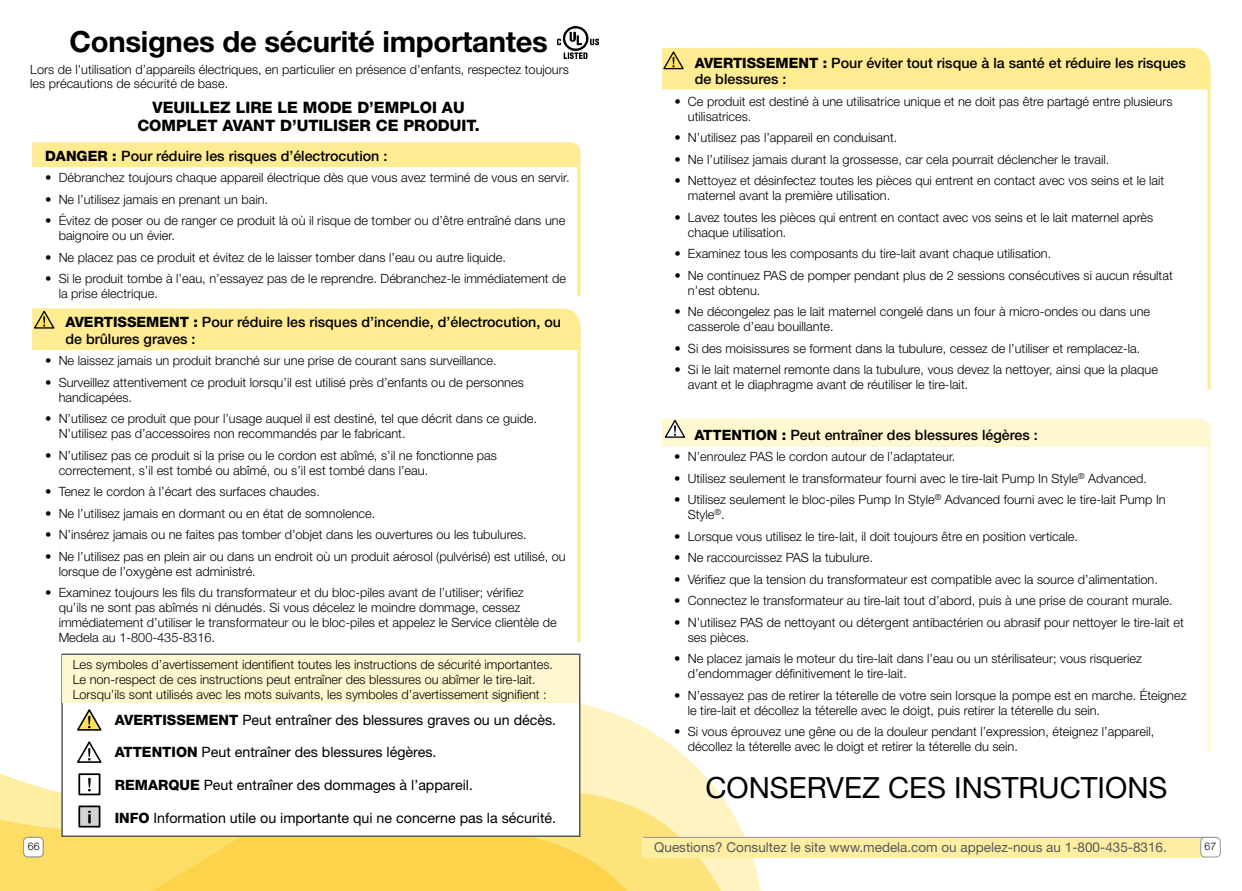
<style>
.page{position:relative;width:1242px;height:891px;background:#fff}
.page>*{position:absolute;margin:0;border:0;box-sizing:border-box;transform-origin:0 0}
.t1{font:700 29.25px "Helvetica Neue LT Std";letter-spacing:-.01em;color:#000}
.t2{font:29.25px "Helvetica Neue LT Std";color:#000}
.t3{font:800 15.75px/18.1px "Helvetica Neue LT Std";color:#000;text-align:center}
.t4{font:500 14.25px/16.4px "Helvetica Neue LT Std";color:#000}
.t5{font:14.25px "Helvetica Neue LT Std";color:#000}
.t6{font:13.5px "Helvetica Neue LT Std";color:#58595b}
.t7{font:300 12.75px/15px "Helvetica Neue LT Std";color:#000}
.t8{font:300 10.5px "Helvetica Neue LT Std";color:#000}
.s1{font-weight:800}
</style>
<div class="page">
<svg style="left:0;top:706px;width:755px;height:185px"></svg>
<div style="left:643px;top:837px;width:564px;height:20px;background:#feeea2"></div>
<hr style="left:643px;top:837px;width:573px;height:1px;background:#939598">
<div style="left:1201px;top:837px;width:19px;height:20px;background:#fff;border-radius:4px"></div>
<div style="left:1200px;top:837px;width:21px;height:20px;border:1px solid #939598;border-radius:4px"></div>
<hr style="left:1207px;top:70px;width:3px;height:319px;background:#feeb92">
<hr style="left:1207px;top:441px;width:3px;height:311px;background:#fff7d0">
<div style="left:32px;top:142px;width:549px;height:25px;background:#feeb92"></div>
<hr style="left:578px;top:164px;width:3px;height:132px;background:#feeb92">
<hr style="left:578px;top:330px;width:3px;height:312px;background:#feeb92">
<div style="left:61px;top:654px;width:520px;height:183px;background:#fff;border:2px solid #58595b"></div>
<div style="left:63px;top:655px;width:516px;height:48px;background:#fff7d0"></div>
<svg style="left:77px;top:709px;width:25px;height:22px"></svg>
<svg style="left:77px;top:741px;width:25px;height:22px"></svg>
<div style="left:78px;top:773px;width:22px;height:22px;border:2px solid #000"></div>
<svg style="left:88px;top:778px;width:3px;height:13px"></svg>
<div style="left:79px;top:806px;width:21px;height:21px;background:#d1d3d4"></div>
<div style="left:78px;top:806px;width:22px;height:22px;border:2px solid #000"></div>
<svg style="left:88px;top:811px;width:3px;height:12px"></svg>
<div style="left:662px;top:48px;width:548px;height:41px;background:#feeb92"></div>
<div style="left:662px;top:419px;width:548px;height:28px;background:#fff7d0"></div>
<div style="left:32px;top:308px;width:549px;height:42px;background:#feeb92"></div>
<img style="left:558px;top:26px;width:40px;height:33px">
<div style="left:24px;top:837px;width:19px;height:20px;background:#fff;border-radius:4px"></div>
<div style="left:23px;top:837px;width:20px;height:20px;border:1px solid #939598;border-radius:4px"></div>
<h1 class="t1" style="left:69px;top:24px;width:480px">Consignes de sécurité importantes</h1>
<p class="t7" style="left:30px;top:62px;width:540px">Lors de l’utilisation d’appareils électriques, en particulier en présence d’enfants, respectez toujours les précautions de sécurité de base.</p>
<p class="t3" style="left:137px;top:98px;width:344px">VEUILLEZ LIRE LE MODE D’EMPLOI AU<br>COMPLET AVANT D’UTILISER CE PRODUIT.</p>
<p class="t4" style="left:45px;top:148px;width:344px"><span class="s1">DANGER :</span> Pour réduire les risques d’électrocution :</p>
<p class="t7" style="left:45px;top:170px;width:526px">• Débranchez toujours chaque appareil électrique dès que vous avez terminé de vous en servir.</p>
<p class="t7" style="left:45px;top:192px;width:224px">• Ne l’utilisez jamais en prenant un bain.</p>
<p class="t7" style="left:59px;top:213px;width:508px;text-indent:-14px">• Évitez de poser ou de ranger ce produit là où il risque de tomber ou d’être entraîné dans une baignoire ou un évier.</p>
<p class="t7" style="left:45px;top:250px;width:462px">• Ne placez pas ce produit et évitez de le laisser tomber dans l’eau ou autre liquide.</p>
<p class="t7" style="left:59px;top:271px;width:509px;text-indent:-14px">• Si le produit tombe à l’eau, n’essayez pas de le reprendre. Débranchez-le immédiatement de la prise électrique.</p>
<p class="t4" style="left:65px;top:314px;width:497px"><span class="s1">AVERTISSEMENT :</span> Pour réduire les risques d’incendie, d’électrocution, ou de brûlures graves :</p>
<p class="t7" style="left:45px;top:353px;width:453px">• Ne laissez jamais un produit branché sur une prise de courant sans surveillance.</p>
<p class="t7" style="left:59px;top:374px;width:467px;text-indent:-14px">• Surveillez attentivement ce produit lorsqu’il est utilisé près d’enfants ou de personnes handicapées.</p>
<p class="t7" style="left:59px;top:411px;width:480px;text-indent:-14px">• N’utilisez ce produit que pour l’usage auquel il est destiné, tel que décrit dans ce guide.<br>N’utilisez pas d’accessoires non recommandés par le fabricant.</p>
<p class="t7" style="left:59px;top:447px;width:440px;text-indent:-14px">• N’utilisez pas ce produit si la prise ou le cordon est abîmé, s’il ne fonctionne pas correctement, s’il est tombé ou abîmé, ou s’il est tombé dans l’eau.</p>
<p class="t7" style="left:45px;top:484px;width:276px">• Tenez le cordon à l’écart des surfaces chaudes.</p>
<p class="t7" style="left:45px;top:505px;width:332px">• Ne l’utilisez jamais en dormant ou en état de somnolence.</p>
<p class="t7" style="left:45px;top:527px;width:483px">• N’insérez jamais ou ne faites pas tomber d’objet dans les ouvertures ou les tubulures.</p>
<p class="t7" style="left:59px;top:548px;width:509px;text-indent:-14px">• Ne l’utilisez pas en plein air ou dans un endroit où un produit aérosol (pulvérisé) est utilisé, ou lorsque de l’oxygène est administré.</p>
<p class="t7" style="left:59px;top:585px;width:500px;text-indent:-14px">• Examinez toujours les fils du transformateur et du bloc-piles avant de l’utiliser; vérifiez<br>qu’ils ne sont pas abîmés ni dénudés. Si vous décelez le moindre dommage, cessez immédiatement d’utiliser le transformateur ou le bloc-piles et appelez le Service clientèle de Medela au 1-800-435-8316.</p>
<p class="t8" style="left:28px;top:840px;width:13px">66</p>
<p class="t7" style="left:73px;top:657px;width:482px">Les symboles d’avertissement identifient toutes les instructions de sécurité importantes.<br>Le non-respect de ces instructions peut entraîner des blessures ou abîmer le tire-lait.<br>Lorsqu’ils sont utilisés avec les mots suivants, les symboles d’avertissement signifient :</p>
<p class="t5" style="left:115px;top:711px;width:443px"><span class="s1">AVERTISSEMENT</span> Peut entraîner des blessures graves ou un décès.</p>
<p class="t5" style="left:115px;top:744px;width:323px"><span class="s1">ATTENTION</span> Peut entraîner des blessures légères.</p>
<p class="t5" style="left:115px;top:776px;width:360px"><span class="s1">REMARQUE</span> Peut entraîner des dommages à l’appareil.</p>
<p class="t5" style="left:115px;top:809px;width:443px"><span class="s1">INFO</span> Information utile ou importante qui ne concerne pas la sécurité.</p>
<p class="t4" style="left:695px;top:55px;width:493px"><span class="s1">AVERTISSEMENT :</span> Pour éviter tout risque à la santé et réduire les risques de blessures :</p>
<p class="t7" style="left:688px;top:94px;width:486px;text-indent:-14px">• Ce produit est destiné à une utilisatrice unique et ne doit pas être partagé entre plusieurs utilisatrices.</p>
<p class="t7" style="left:674px;top:130px;width:224px">• N’utilisez pas l’appareil en conduisant.</p>
<p class="t7" style="left:674px;top:152px;width:436px">• Ne l’utilisez jamais durant la grossesse, car cela pourrait déclencher le travail.</p>
<p class="t7" style="left:688px;top:173px;width:478px;text-indent:-14px">• Nettoyez et désinfectez toutes les pièces qui entrent en contact avec vos seins et le lait maternel avant la première utilisation.</p>
<p class="t7" style="left:688px;top:210px;width:467px;text-indent:-14px">• Lavez toutes les pièces qui entrent en contact avec vos seins et le lait maternel après chaque utilisation.</p>
<p class="t7" style="left:674px;top:246px;width:378px">• Examinez tous les composants du tire-lait avant chaque utilisation.</p>
<p class="t7" style="left:688px;top:267px;width:486px;text-indent:-14px">• Ne continuez PAS de pomper pendant plus de 2 sessions consécutives si aucun résultat n’est obtenu.</p>
<p class="t7" style="left:688px;top:304px;width:464px;text-indent:-14px">• Ne décongelez pas le lait maternel congelé dans un four à micro-ondes ou dans une casserole d’eau bouillante.</p>
<p class="t7" style="left:674px;top:340px;width:467px">• Si des moisissures se forment dans la tubulure, cessez de l’utiliser et remplacez-la.</p>
<p class="t7" style="left:688px;top:362px;width:471px;text-indent:-14px">• Si le lait maternel remonte dans la tubulure, vous devez la nettoyer, ainsi que la plaque avant et le diaphragme avant de réutiliser le tire-lait.</p>
<p class="t4" style="left:695px;top:427px;width:345px"><span class="s1">ATTENTION :</span> Peut entraîner des blessures légères :</p>
<p class="t7" style="left:674px;top:449px;width:283px">• N’enroulez PAS le cordon autour de l’adaptateur.</p>
<p class="t7" style="left:674px;top:471px;width:474px">• Utilisez seulement le transformateur fourni avec le tire-lait Pump In Style<sup>®</sup> Advanced.</p>
<p class="t7" style="left:688px;top:492px;width:479px;text-indent:-13px">• Utilisez seulement le bloc-piles Pump In Style<sup>®</sup> Advanced fourni avec le tire-lait Pump In<br>Style<sup>®</sup>.</p>
<p class="t7" style="left:674px;top:529px;width:405px">• Lorsque vous utilisez le tire-lait, il doit toujours être en position verticale.</p>
<p class="t7" style="left:674px;top:550px;width:200px">• Ne raccourcissez PAS la tubulure.</p>
<p class="t7" style="left:674px;top:572px;width:485px">• Vérifiez que la tension du transformateur est compatible avec la source d’alimentation.</p>
<p class="t7" style="left:674px;top:593px;width:500px">• Connectez le transformateur au tire-lait tout d’abord, puis à une prise de courant murale.</p>
<p class="t7" style="left:688px;top:614px;width:498px;text-indent:-14px">• N’utilisez PAS de nettoyant ou détergent antibactérien ou abrasif pour nettoyer le tire-lait et ses pièces.</p>
<p class="t7" style="left:688px;top:651px;width:456px;text-indent:-14px">• Ne placez jamais le moteur du tire-lait dans l’eau ou un stérilisateur; vous risqueriez d’endommager définitivement le tire-lait.</p>
<p class="t7" style="left:688px;top:687px;width:500px;text-indent:-14px">• N’essayez pas de retirer la téterelle de votre sein lorsque la pompe est en marche. Éteignez le tire-lait et décollez la téterelle avec le doigt, puis retirer la téterelle du sein.</p>
<p class="t7" style="left:688px;top:724px;width:468px;text-indent:-14px">• Si vous éprouvez une gêne ou de la douleur pendant l’expression, éteignez l’appareil, décollez la téterelle avec le doigt et retirer la téterelle du sein.</p>
<h1 class="t2" style="left:705px;top:770px;width:464px">CONSERVEZ CES INSTRUCTIONS</h1>
<p class="t6" style="left:654px;top:839px;width:514px">Questions? Consultez le site www.medela.com ou appelez-nous au 1-800-435-8316.</p>
<p class="t8" style="left:1205px;top:840px;width:13px">67</p>
</div>
